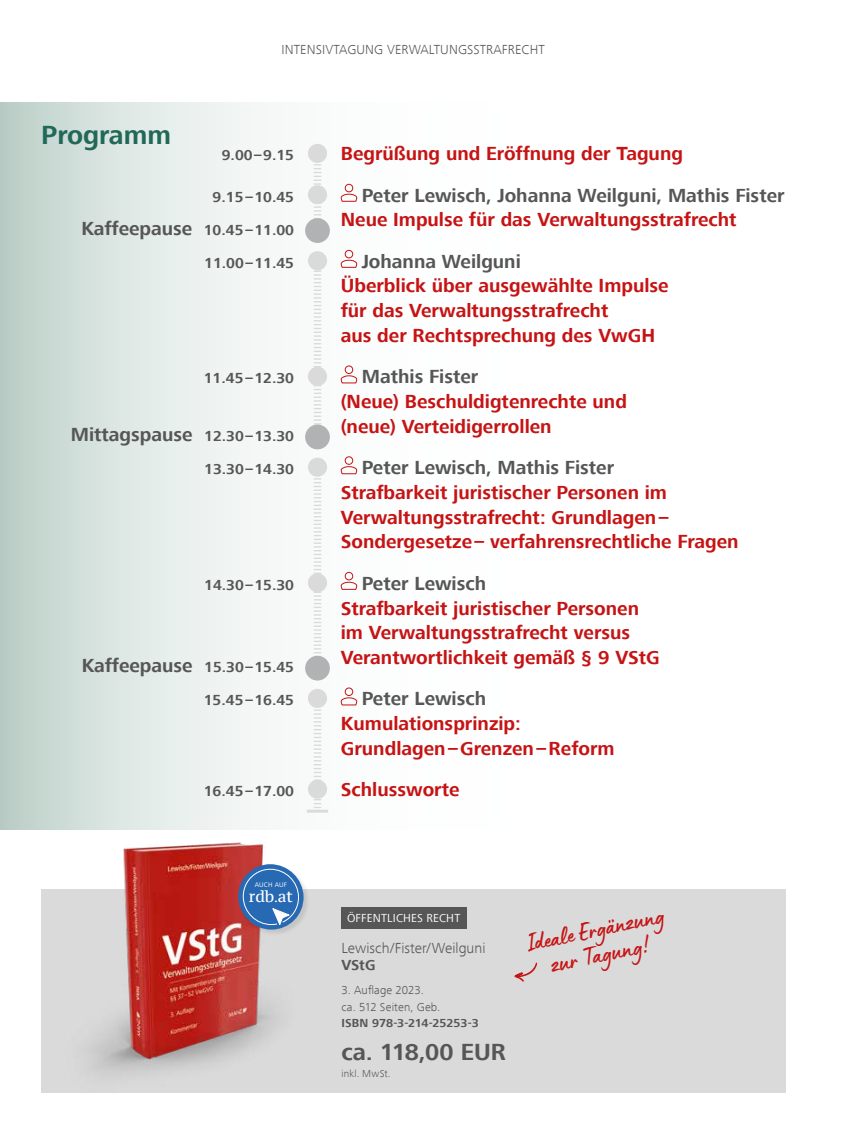
<style>
.page{position:relative;width:849px;height:1148px;background:#fff}
.page>*{position:absolute;margin:0;border:0;box-sizing:border-box;transform-origin:0 0}
.t1{font:700 27px "Frutiger Next Com";color:#216957}
.t2{font:25.35px/25.3px "Lumios Marker";color:#c61314;text-align:center}
.t3{font:700 24px "Frutiger Next Com";color:#565656}
.t4{font:700 19.5px/24.8px "Frutiger Next Com";color:#c61314}
.t5{font:700 19.5px "Frutiger Next Com";color:#565656}
.t6{font:15.6px "PT Serif Caption";color:#fff}
.t7{font:700 15px "Frutiger Next Com";color:#565656}
.t8{font:300 15px "Frutiger Next Com";color:#565656}
.t9{font:300 13.5px "Frutiger Next Com";letter-spacing:.01em;color:#565656}
.t10{font:300 12px/16.5px "Frutiger Next Com";letter-spacing:.015em;color:#565656}
.t11{font:700 12px "Frutiger Next Com";color:#565656}
.t12{font:12px "Frutiger Next Com";letter-spacing:.015em;color:#fff}
.t13{font:300 10.5px "Frutiger Next Com";letter-spacing:.02em;color:#565656}
.t14{font:6.9px "Frutiger Next LT";letter-spacing:.02em;color:#fff}
.s1{font-size:15px}
.s2{font-size:12.3px}
</style>
<div class="page">
<svg style="left:0;top:102px;width:357px;height:726px"></svg>
<svg style="left:341px;top:183px;width:17px;height:19px"></svg>
<svg style="left:341px;top:249px;width:17px;height:19px"></svg>
<svg style="left:341px;top:365px;width:17px;height:18px"></svg>
<svg style="left:341px;top:456px;width:17px;height:18px"></svg>
<svg style="left:341px;top:571px;width:17px;height:19px"></svg>
<svg style="left:341px;top:687px;width:17px;height:18px"></svg>
<svg style="left:314px;top:163px;width:7px;height:55px"></svg>
<svg style="left:314px;top:270px;width:7px;height:154px"></svg>
<svg style="left:314px;top:476px;width:7px;height:179px"></svg>
<svg style="left:314px;top:709px;width:7px;height:70px"></svg>
<div style="left:308px;top:251px;width:19px;height:19px;background:#dadada;border-radius:50%"></div>
<div style="left:308px;top:366px;width:19px;height:20px;background:#dadada;border-radius:50%"></div>
<div style="left:308px;top:457px;width:19px;height:19px;background:#dadada;border-radius:50%"></div>
<div style="left:308px;top:573px;width:19px;height:19px;background:#dadada;border-radius:50%"></div>
<div style="left:308px;top:688px;width:19px;height:19px;background:#dadada;border-radius:50%"></div>
<div style="left:308px;top:779px;width:19px;height:19px;background:#dadada;border-radius:50%"></div>
<div style="left:308px;top:185px;width:19px;height:19px;background:#dadada;border-radius:50%"></div>
<div style="left:308px;top:144px;width:19px;height:19px;background:#dadada;border-radius:50%"></div>
<div style="left:305px;top:218px;width:25px;height:25px;background:#b1b2b3;border-radius:50%"></div>
<div style="left:305px;top:424px;width:25px;height:25px;background:#b1b2b3;border-radius:50%"></div>
<div style="left:305px;top:655px;width:25px;height:25px;background:#b1b2b3;border-radius:50%"></div>
<div style="left:41px;top:889px;width:744px;height:203px;background:#dadada"></div>
<div style="left:341px;top:906px;width:125px;height:22px;background:#565656"></div>
<svg style="left:517px;top:961px;width:20px;height:15px"></svg>
<svg style="left:514px;top:971px;width:10px;height:10px"></svg>
<img style="left:57px;top:791px;width:278px;height:302px">
<div style="left:239px;top:864px;width:72px;height:72px;background:#000;opacity:.1"></div>
<svg style="left:238px;top:863px;width:66px;height:66px"></svg>
<svg style="left:243px;top:868px;width:56px;height:58px;background:#4778b5"></svg>
<p class="t9" style="left:281px;top:41px;width:265px">INTENSIVTAGUNG VERWALTUNGSSTRAFRECHT</p>
<h1 class="t1" style="left:41px;top:119px;width:131px">Programm</h1>
<p class="t7" style="left:222px;top:147px;width:74px">9.00–9.15</p>
<p class="t7" style="left:213px;top:188px;width:83px">9.15–10.45</p>
<p class="t5" style="left:81px;top:217px;width:214px">Kaffeepause <span class="s1">10.45–11.00</span></p>
<p class="t7" style="left:204px;top:254px;width:91px">11.00–11.45</p>
<p class="t7" style="left:204px;top:369px;width:92px">11.45–12.30</p>
<p class="t5" style="left:71px;top:423px;width:225px">Mittagspause <span class="s1">12.30–13.30</span></p>
<p class="t7" style="left:204px;top:460px;width:91px">13.30–14.30</p>
<p class="t7" style="left:204px;top:576px;width:91px">14.30–15.30</p>
<p class="t5" style="left:82px;top:654px;width:214px">Kaffeepause <span class="s1">15.30–15.45</span></p>
<p class="t7" style="left:204px;top:691px;width:92px">15.45–16.45</p>
<p class="t7" style="left:204px;top:782px;width:92px">16.45–17.00</p>
<p class="t14" style="left:255px;top:881px;width:34px">AUCH AUF</p>
<p class="t6" style="left:249px;top:886px;width:46px">rdb<span class="s2">.</span>at</p>
<p class="t4" style="left:341px;top:141px;width:344px">Begrüßung und Eröffnung der Tagung</p>
<p class="t5" style="left:362px;top:184px;width:424px">Peter Lewisch, Johanna Weilguni, Mathis Fister</p>
<p class="t4" style="left:341px;top:207px;width:397px">Neue Impulse für das Verwaltungsstrafrecht</p>
<p class="t5" style="left:362px;top:250px;width:160px">Johanna Weilguni</p>
<p class="t4" style="left:341px;top:273px;width:329px">Überblick über ausgewählte Impulse für das Verwaltungsstrafrecht<br>aus der Rechtsprechung des VwGH</p>
<p class="t5" style="left:362px;top:365px;width:118px">Mathis Fister</p>
<p class="t4" style="left:341px;top:389px;width:288px">(Neue) Beschuldigtenrechte und (neue) Verteidigerrollen</p>
<p class="t5" style="left:362px;top:456px;width:254px">Peter Lewisch, Mathis Fister</p>
<p class="t4" style="left:341px;top:480px;width:399px">Strafbarkeit juristischer Personen im<br>Verwaltungsstrafrecht: Grundlagen–<br>Sondergesetze– verfahrensrechtliche Fragen</p>
<p class="t5" style="left:362px;top:572px;width:126px">Peter Lewisch</p>
<p class="t4" style="left:341px;top:595px;width:320px">Strafbarkeit juristischer Personen im Verwaltungsstrafrecht versus<br>Verantwortlichkeit gemäß § 9 VStG</p>
<p class="t5" style="left:362px;top:687px;width:126px">Peter Lewisch</p>
<p class="t4" style="left:341px;top:711px;width:275px">Kumulationsprinzip:<br>Grundlagen–Grenzen–Reform</p>
<p class="t4" style="left:341px;top:777px;width:120px">Schlussworte</p>
<p class="t12" style="left:347px;top:910px;width:115px">ÖFFENTLICHES RECHT</p>
<p class="t2" style="left:522px;top:930px;width:143px;rotate:-12deg">Ideale Ergänzung zur Tagung!</p>
<p class="t8" style="left:341px;top:939px;width:146px">Lewisch/Fister/Weilguni</p>
<p class="t7" style="left:341px;top:955px;width:36px">VStG</p>
<p class="t10" style="left:341px;top:981px;width:101px">3. Auflage 2023. ca. 512 Seiten, Geb.</p>
<p class="t11" style="left:341px;top:1016px;width:139px">ISBN 978-3-214-25253-3</p>
<p class="t3" style="left:341px;top:1038px;width:166px">ca. 118,00 EUR</p>
<p class="t13" style="left:341px;top:1066px;width:51px">inkl. MwSt.</p>
</div>
